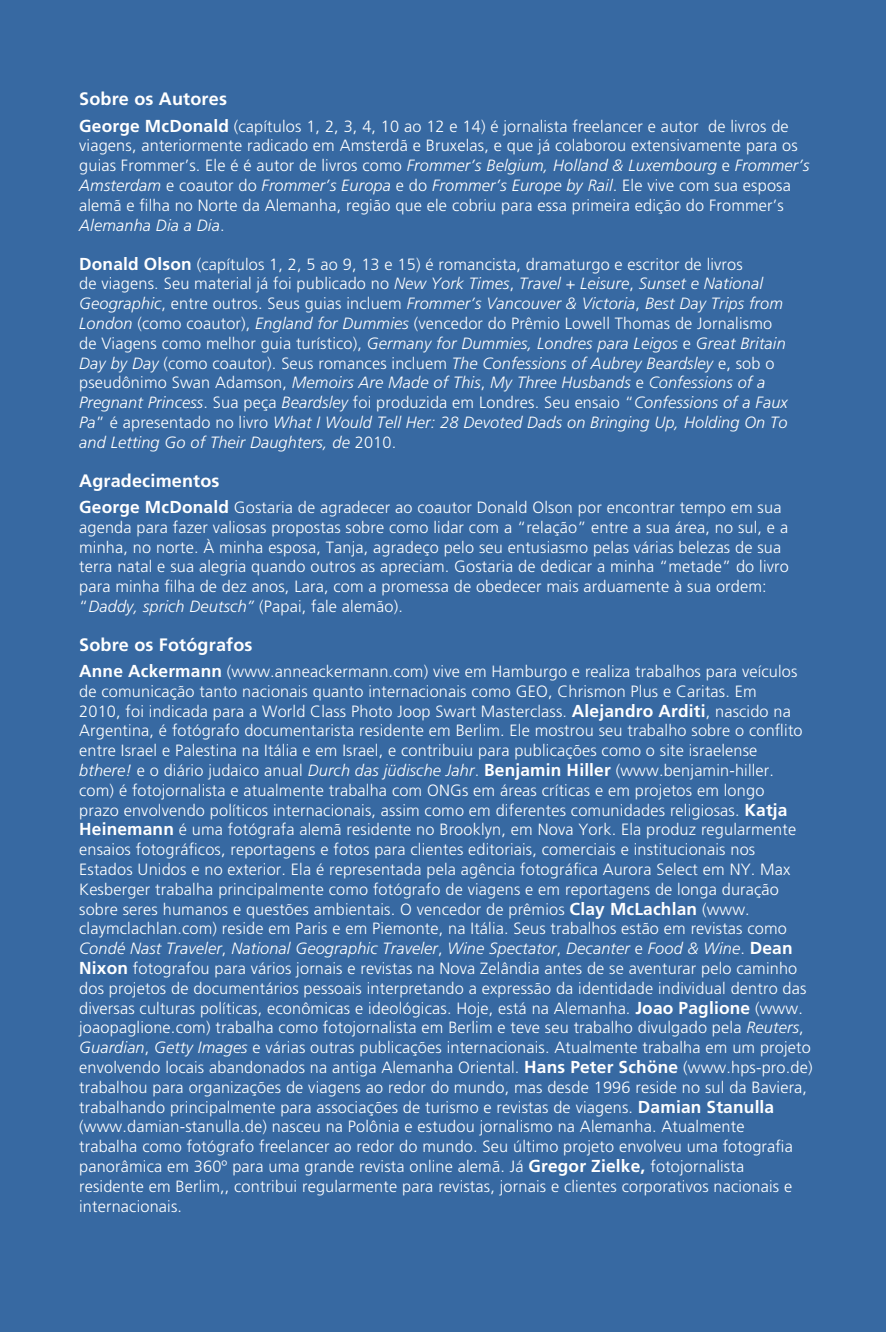
<style>
.page{position:relative;width:886px;height:1332px;background:#fff}
.page>*{position:absolute;margin:0;border:0;box-sizing:border-box;transform-origin:0 0}
.t1{font:700 18px "Frutiger LT Std";letter-spacing:.01em;color:#fff}
.t2{font:300 16.2px/19.8px "Frutiger LT Std";letter-spacing:.01em;color:#fff}
.t3{font:italic 300 16.2px/19.8px "Frutiger LT Std";letter-spacing:.01em;color:#fff}
.s1{font-weight:700;font-size:17.32px}
.s2{font-style:italic}
.s3{font-weight:700;font-style:normal;font-size:17.32px}
.s4{font-style:normal}
</style>
<div class="page">
<div style="left:0;top:0;width:885px;height:1332px;background:#3769a2"></div>
<p class="t1" style="left:79px;top:89px;width:149px">Sobre os Autores</p>
<p class="t2" style="left:79px;top:116px;width:731px"><span class="s1">George McDonald</span> (capítulos 1, 2, 3, 4, 10 ao 12 e 14) é jornalista freelancer e autor de livros de viagens, anteriormente radicado em Amsterdã e Bruxelas, e que já colaborou extensivamente para os guias Frommer’s. Ele é é autor de livros como <span class="s2">Frommer’s Belgium, Holland &amp; Luxembourg</span> e <span class="s2">Frommer’s Amsterdam</span> e coautor do <span class="s2">Frommer’s Europa</span> e do <span class="s2">Frommer’s Europe by Rail</span>. Ele vive com sua esposa alemã e filha no Norte da Alemanha, região que ele cobriu para essa primeira edição do Frommer’s <span class="s2">Alemanha Dia a Dia</span>.</p>
<p class="t3" style="left:79px;top:254px;width:710px"><span class="s3">Donald Olson</span> <span class="s4">(capítulos 1, 2, 5 ao 9, 13 e 15) é romancista, dramaturgo e escritor de livros<br>de viagens. Seu material já foi publicado no</span> New York Times<span class="s4">,</span> Travel + Leisure<span class="s4">,</span> Sunset e National Geographic<span class="s4">, entre outros. Seus guias incluem</span> Frommer’s Vancouver &amp; Victoria<span class="s4">,</span> Best Day Trips from London <span class="s4">(como coautor),</span> England for Dummies <span class="s4">(vencedor do Prêmio Lowell Thomas de Jornalismo de Viagens como melhor guia turístico),</span> Germany for Dummies, Londres para Leigos <span class="s4">e</span> Great Britain Day by Day <span class="s4">(como coautor). Seus romances incluem</span> The Confessions of Aubrey Beardsley <span class="s4">e, sob o pseudônimo Swan Adamson,</span> Memoirs Are Made of This<span class="s4">,</span> My Three Husbands <span class="s4">e</span> Confessions of a Pregnant Princess<span class="s4">. Sua peça</span> Beardsley <span class="s4">foi produzida em Londres. Seu ensaio “</span>Confessions of a Faux Pa<span class="s4">” é apresentado no livro</span> What I Would Tell Her: 28 Devoted Dads on Bringing Up, Holding On To and Letting Go of Their Daughters, de <span class="s4">2010.</span></p>
<p class="t1" style="left:79px;top:470px;width:142px">Agradecimentos</p>
<p class="t2" style="left:79px;top:498px;width:711px"><span class="s1">George McDonald</span> Gostaria de agradecer ao coautor Donald Olson por encontrar tempo em sua agenda para fazer valiosas propostas sobre como lidar com a “relação” entre a sua área, no sul, e a minha, no norte. À minha esposa, Tanja, agradeço pelo seu entusiasmo pelas várias belezas de sua terra natal e sua alegria quando outros as apreciam. Gostaria de dedicar a minha “metade” do livro para minha filha de dez anos, Lara, com a promessa de obedecer mais arduamente à sua ordem: “<span class="s2">Daddy, sprich Deutsch”</span> (Papai, fale alemão).</p>
<p class="t1" style="left:79px;top:634px;width:175px">Sobre os Fotógrafos</p>
<p class="t2" style="left:79px;top:662px;width:734px"><span class="s1">Anne Ackermann</span> (www.anneackermann.com) vive em Hamburgo e realiza trabalhos para veículos de comunicação tanto nacionais quanto internacionais como GEO, Chrismon Plus e Caritas. Em<br>2010, foi indicada para a World Class Photo Joop Swart Masterclass. <span class="s1">Alejandro Arditi</span>, nascido na Argentina, é fotógrafo documentarista residente em Berlim. Ele mostrou seu trabalho sobre o conflito entre Israel e Palestina na Itália e em Israel, e contribuiu para publicações como o site israelense <span class="s2">bthere!</span> e o diário judaico anual <span class="s2">Durch das jüdische Jahr</span>. <span class="s1">Benjamin Hiller</span> (www.benjamin-hiller. com) é fotojornalista e atualmente trabalha com ONGs em áreas críticas e em projetos em longo<br>prazo envolvendo políticos internacionais, assim como em diferentes comunidades religiosas. <span class="s1">Katja Heinemann</span> é uma fotógrafa alemã residente no Brooklyn, em Nova York. Ela produz regularmente ensaios fotográficos, reportagens e fotos para clientes editoriais, comerciais e institucionais nos Estados Unidos e no exterior. Ela é representada pela agência fotográfica Aurora Select em NY. Max Kesberger trabalha principalmente como fotógrafo de viagens e em reportagens de longa duração sobre seres humanos e questões ambientais. O vencedor de prêmios <span class="s1">Clay McLachlan</span> (www. claymclachlan.com) reside em Paris e em Piemonte, na Itália. Seus trabalhos estão em revistas como <span class="s2">Condé Nast Traveler</span>, <span class="s2">National Geographic Traveler</span>, <span class="s2">Wine Spectator</span>, <span class="s2">Decanter</span> e <span class="s2">Food &amp; Wine</span>. <span class="s1">Dean Nixon</span> fotografou para vários jornais e revistas na Nova Zelândia antes de se aventurar pelo caminho dos projetos de documentários pessoais interpretando a expressão da identidade individual dentro das diversas culturas políticas, econômicas e ideológicas. Hoje, está na Alemanha. <span class="s1">Joao Paglione</span> (www. joaopaglione.com) trabalha como fotojornalista em Berlim e teve seu trabalho divulgado pela <span class="s2">Reuters</span>, <span class="s2">Guardian</span>, <span class="s2">Getty Images</span> e várias outras publicações internacionais. Atualmente trabalha em um projeto envolvendo locais abandonados na antiga Alemanha Oriental. <span class="s1">Hans Peter Schöne</span> (www.hps-pro.de) trabalhou para organizações de viagens ao redor do mundo, mas desde 1996 reside no sul da Baviera, trabalhando principalmente para associações de turismo e revistas de viagens. <span class="s1">Damian Stanulla </span>(www.damian-stanulla.de) nasceu na Polônia e estudou jornalismo na Alemanha. Atualmente<br>trabalha como fotógrafo freelancer ao redor do mundo. Seu último projeto envolveu uma fotografia panorâmica em 360º para uma grande revista online alemã. Já <span class="s1">Gregor Zielke,</span> fotojornalista residente em Berlim,, contribui regularmente para revistas, jornais e clientes corporativos nacionais e internacionais.</p>
</div>
